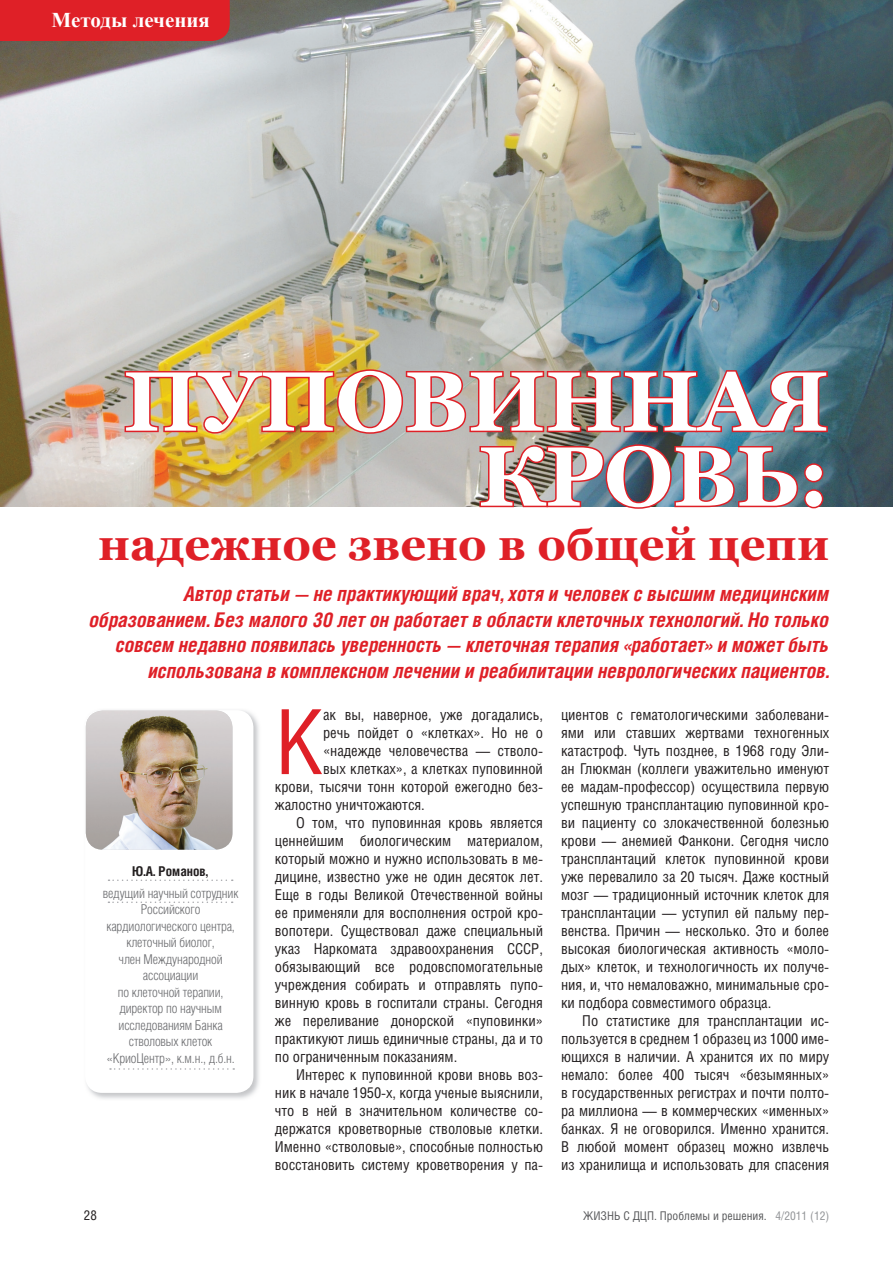
<style>
.page{position:relative;width:893px;height:1263px;background:#fff}
.page>*{position:absolute;margin:0;border:0;box-sizing:border-box;transform-origin:0 0}
.t1{font:90px "Helios Cond";color:#df2027}
.t2{font:700 84px/75px "Georgia";color:#fff;text-align:right}
.t3{font:700 45px "Georgia";color:#df2027}
.t4{font:700 21px "Times New Roman";color:#fff}
.t5{font:italic 700 20.25px/25.5px "Helios Cond";color:#df2027;text-align:right}
.t6{font:15px/18px "Helios Cond";letter-spacing:-.005em;color:#231f20;text-align:justify}
.t7{font:300 13.5px/16.5px "Helios Cond";letter-spacing:-.01em;color:#6c6d70;text-align:center}
.t8{font:700 13.5px "Helios Cond";color:#231f20}
.t9{font:13.5px "Helios Cond";color:#231f20}
.t10{font:12px "Helios Cond";color:#57585a}
.s1{color:#939598}
</style>
<div class="page">
<img style="left:0;top:0;width:893px;height:507px">
<div style="left:0;top:0;width:230px;height:41px;background:#df2027"></div>
<img style="left:87px;top:710px;width:172px;height:389px">
<div style="left:85px;top:710px;width:168px;height:383px;background:#fff;border-radius:17px"></div>
<svg style="left:109px;top:879px;width:124px;height:2px"></svg>
<svg style="left:108px;top:901px;width:125px;height:2px"></svg>
<svg style="left:110px;top:1068px;width:124px;height:2px"></svg>
<img style="left:86px;top:710px;width:146px;height:140px">
<img style="left:123px;top:368px;width:707px;height:68px">
<img style="left:478px;top:443px;width:347px;height:66px">
<h3 class="t4" style="left:52px;top:6px;width:160px">Методы лечения</h3>
<h2 class="t2" style="left:123px;top:364px;width:707px">ПУПОВИННАЯ<br>КРОВЬ:</h2>
<h3 class="t3" style="left:98px;top:519px;width:733px">надежное звено в общей цепи</h3>
<p class="t5" style="left:89px;top:581px;width:741px">Автор статьи — не практикующий врач, хотя и человек с высшим медицинским образованием. Без малого 30 лет он работает в области клеточных технологий. Но только совсем недавно появилась уверенность — клеточная терапия «работает» и может быть использована в комплексном лечении и реабилитации неврологических пациентов.</p>
<p class="t8" style="left:132px;top:863px;width:77px">Ю.А. Романов,</p>
<p class="t7" style="left:103px;top:885px;width:137px">ведущий научный сотрудник<br>Российского кардиологического центра, клеточный биолог,<br>член Международной ассоциации<br>по клеточной терапии, директор по научным исследованиям Банка стволовых клеток «КриоЦентр», к.м.н., д.б.н.</p>
<h1 class="t1" style="left:275px;top:688px;width:50px">К</h1>
<p class="t6" style="left:323px;top:705px;width:221px">ак вы, наверное, уже догадались,</p>
<p class="t6" style="left:323px;top:723px;width:221px">речь пойдет о «клетках». Но не о</p>
<p class="t6" style="left:323px;top:741px;width:221px">«надежде человечества — стволо-</p>
<p class="t6" style="left:323px;top:759px;width:221px">вых клетках», а клетках пуповинной</p>
<p class="t6" style="left:275px;top:777px;width:270px">крови, тысячи тонн которой ежегодно без-</p>
<p class="t6" style="left:275px;top:795px;width:151px">жалостно уничтожаются.</p>
<p class="t6" style="left:296px;top:813px;width:248px">О том, что пуповинная кровь является</p>
<p class="t6" style="left:275px;top:831px;width:270px">ценнейшим биологическим материалом,</p>
<p class="t6" style="left:275px;top:849px;width:270px">который можно и нужно использовать в ме-</p>
<p class="t6" style="left:275px;top:867px;width:270px">дицине, известно уже не один десяток лет.</p>
<p class="t6" style="left:275px;top:885px;width:270px">Еще в годы Великой Отечественной войны</p>
<p class="t6" style="left:275px;top:903px;width:270px">ее применяли для восполнения острой кро-</p>
<p class="t6" style="left:275px;top:921px;width:270px">вопотери. Существовал даже специальный</p>
<p class="t6" style="left:275px;top:939px;width:270px">указ Наркомата здравоохранения СССР,</p>
<p class="t6" style="left:275px;top:957px;width:270px">обязывающий все родовспомогательные</p>
<p class="t6" style="left:275px;top:975px;width:270px">учреждения собирать и отправлять пупо-</p>
<p class="t6" style="left:275px;top:993px;width:270px">винную кровь в госпитали страны. Сегодня</p>
<p class="t6" style="left:275px;top:1011px;width:270px">же переливание донорской «пуповинки»</p>
<p class="t6" style="left:275px;top:1029px;width:270px">практикуют лишь единичные страны, да и то</p>
<p class="t6" style="left:275px;top:1047px;width:184px">по ограниченным показаниям.</p>
<p class="t6" style="left:296px;top:1065px;width:248px">Интерес к пуповинной крови вновь воз-</p>
<p class="t6" style="left:275px;top:1083px;width:270px">ник в начале 1950-х, когда ученые выяснили,</p>
<p class="t6" style="left:275px;top:1101px;width:270px">что в ней в значительном количестве со-</p>
<p class="t6" style="left:275px;top:1119px;width:270px">держатся кроветворные стволовые клетки.</p>
<p class="t6" style="left:275px;top:1137px;width:270px">Именно «стволовые», способные полностью</p>
<p class="t6" style="left:275px;top:1155px;width:270px">восстановить систему кроветворения у па-</p>
<p class="t6" style="left:561px;top:705px;width:270px">циентов с гематологическими заболевани&shy;ями или ставших жертвами техногенных катастроф. Чуть позднее, в 1968 году Эли&shy;ан Глюкман (коллеги уважительно именуют ее мадам-профессор) осуществила первую успешную трансплантацию пуповинной кро&shy;ви пациенту со злокачественной болезнью крови — анемией Фанкони. Сегодня число трансплантаций клеток пуповинной крови уже перевалило за 20 тысяч. Даже костный мозг — традиционный источник клеток для трансплантации — уступил ей пальму пер&shy;венства. Причин — несколько. Это и более высокая биологическая активность «моло&shy;дых» клеток, и технологичность их получе&shy;ния, и, что немаловажно, минимальные сро&shy;ки подбора совместимого образца.</p>
<p class="t6" style="left:561px;top:1011px;width:270px;text-indent:21px">По статистике для трансплантации ис&shy;пользуется в среднем 1 образец из 1000 име&shy;ющихся в наличии. А хранится их по миру немало: более 400 тысяч «безымянных» в государственных регистрах и почти полто&shy;ра миллиона — в коммерческих «именных» банках. Я не оговорился. Именно хранится.<br>В любой момент образец можно извлечь из хранилища и использовать для спасения</p>
<p class="t9" style="left:84px;top:1207px;width:14px">28</p>
<p class="t10" style="left:583px;top:1209px;width:248px">ЖИЗНЬ С ДЦП. Проблемы и решения. <span class="s1">4/2011 (12)</span></p>
</div>
